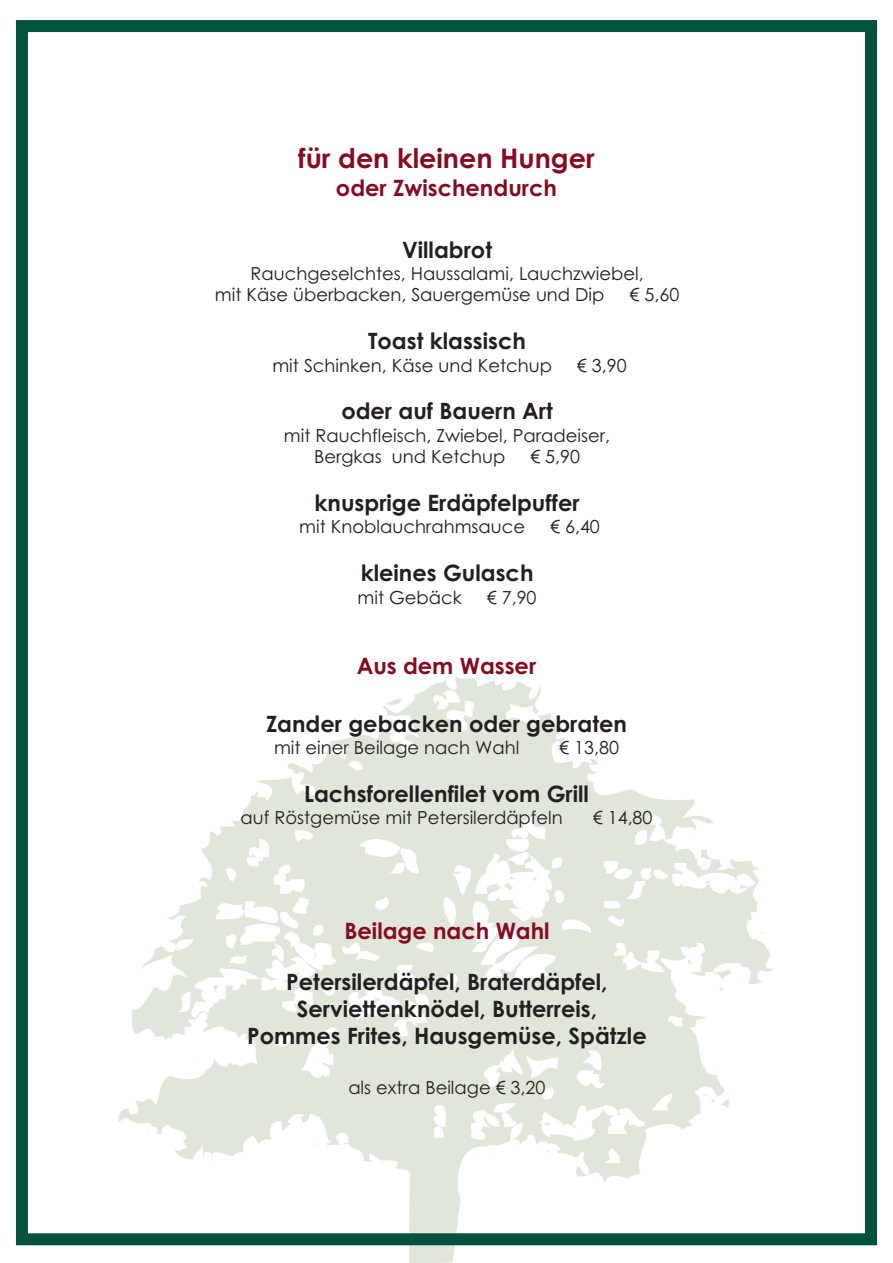
<style>
.page{position:relative;width:893px;height:1263px;background:#fff}
.page>*{position:absolute;margin:0;border:0;box-sizing:border-box;transform-origin:0 0}
.t1{font:700 27px "Century Gothic";color:#850b22}
.t2{font:700 22.5px/27.3px "Century Gothic";color:#231f20;text-align:center}
.t3{font:700 22.5px "Century Gothic";color:#850b22}
.t4{font:18px/21.5px "Century Gothic";color:#231f20}
</style>
<div class="page">
<svg style="left:118px;top:677px;width:656px;height:586px"></svg>
<div style="left:16px;top:20px;width:861px;height:1225px;border:12px solid #01533d"></div>
<h1 class="t1" style="left:298px;top:148px;width:298px">für den kleinen Hunger</h1>
<p class="t3" style="left:336px;top:180px;width:222px">oder Zwischendurch</p>
<p class="t2" style="left:402px;top:238px;width:91px">Villabrot</p>
<p class="t4" style="left:215px;top:264px;width:430px;text-indent:36px">Rauchgeselchtes, Haussalami, Lauchzwiebel, mit Käse überbacken, Sauergemüse und Dip</p>
<p class="t4" style="left:629px;top:286px;width:51px">€ 5,60</p>
<p class="t2" style="left:368px;top:329px;width:159px">Toast klassisch</p>
<p class="t4" style="left:272px;top:356px;width:281px">mit Schinken, Käse und Ketchup</p>
<p class="t4" style="left:577px;top:356px;width:51px">€ 3,90</p>
<p class="t2" style="left:341px;top:400px;width:213px">oder auf Bauern Art</p>
<p class="t4" style="left:314px;top:426px;width:298px;text-indent:-30px">mit Rauchfleisch, Zwiebel, Paradeiser,<br>Bergkas und Ketchup</p>
<p class="t4" style="left:530px;top:448px;width:51px">€ 5,90</p>
<p class="t2" style="left:315px;top:491px;width:267px">knusprige Erdäpfelpuffer</p>
<p class="t4" style="left:299px;top:518px;width:227px">mit Knoblauchrahmsauce</p>
<p class="t4" style="left:550px;top:518px;width:51px">€ 6,40</p>
<p class="t2" style="left:361px;top:561px;width:174px">kleines Gulasch</p>
<p class="t4" style="left:358px;top:588px;width:106px">mit Gebäck</p>
<p class="t4" style="left:487px;top:588px;width:51px">€ 7,90</p>
<p class="t3" style="left:357px;top:657px;width:181px">Aus dem Wasser</p>
<p class="t2" style="left:266px;top:712px;width:362px">Zander gebacken oder gebraten</p>
<p class="t4" style="left:274px;top:739px;width:247px">mit einer Beilage nach Wahl</p>
<p class="t4" style="left:559px;top:739px;width:61px">€ 13,80</p>
<p class="t2" style="left:304px;top:782px;width:286px">Lachsforellenfilet vom Grill</p>
<p class="t4" style="left:241px;top:809px;width:324px">auf Röstgemüse mit Petersilerdäpfeln</p>
<p class="t4" style="left:593px;top:809px;width:61px">€ 14,80</p>
<p class="t3" style="left:344px;top:922px;width:207px">Beilage nach Wahl</p>
<p class="t2" style="left:247px;top:970px;width:401px">Petersilerdäpfel, Braterdäpfel,<br>Serviettenknödel, Butterreis,<br>Pommes Frites, Hausgemüse, Spätzle</p>
<p class="t4" style="left:348px;top:1078px;width:199px">als extra Beilage € 3,20</p>
</div>
